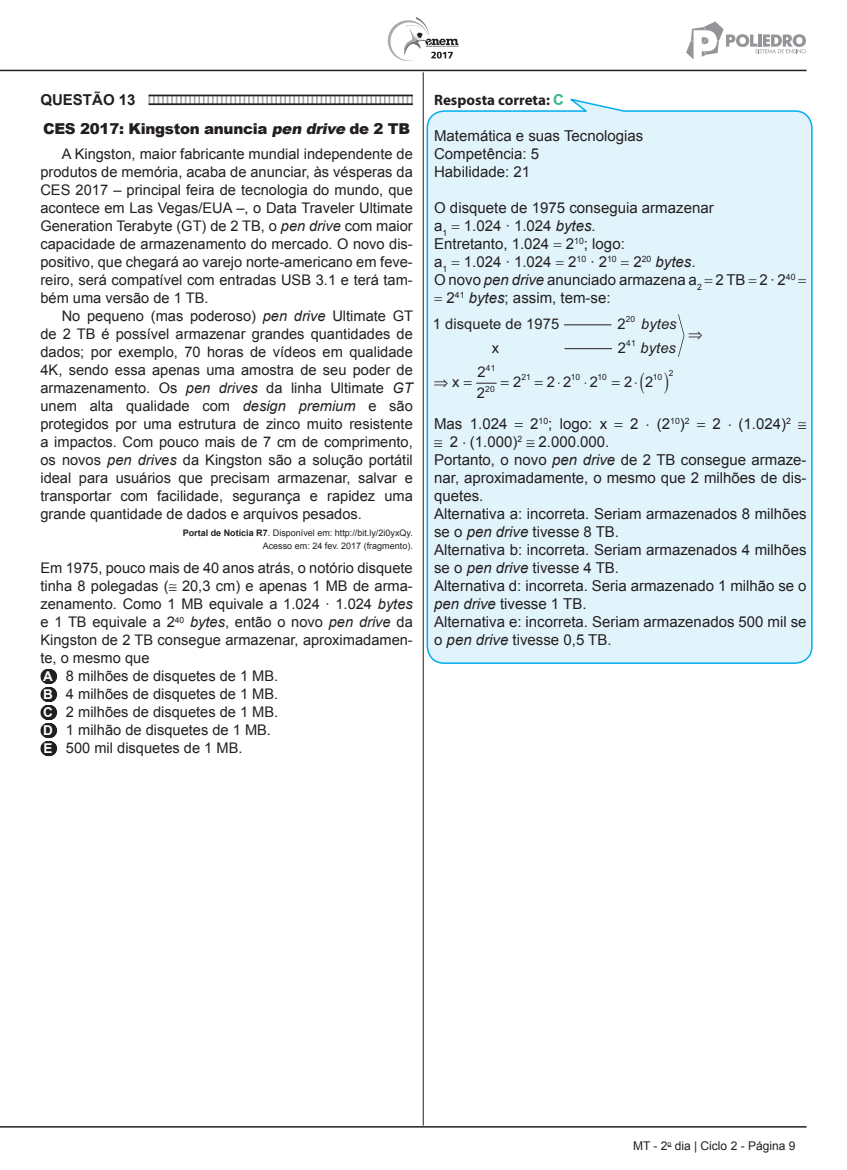
<style>
.page{position:relative;width:847px;height:1170px;background:#fff}
.page>*{position:absolute;margin:0;border:0;box-sizing:border-box;transform-origin:0 0}
.t1{font:15px/18px "Arial";color:#231f20}
.t2{font:900 15px/29.2px "Arial";letter-spacing:-.02em;color:#231f20}
.t3{font:700 15px "Myriad Pro";color:#231f20}
.t4{font:14.7px/18px "Arial";color:#231f20;text-align:justify}
.t5{font:italic 14.7px "Arial";letter-spacing:.005em;color:#231f20}
.t6{font:12px "Arial";color:#231f20}
.t7{font:9px/13.5px "Arial";color:#231f20;text-align:right}
.t8{font:8.55px "Arial";letter-spacing:.005em;color:#231f20}
.s1{font-weight:700}
.s2{font-style:italic}
.s3{font-weight:700;font-size:13.5px;color:#fff}
.s4{font-family:"Arial";color:#38b983}
.s5{font-style:normal}
</style>
<div class="page">
<div style="left:426px;top:98px;width:387px;height:566px;background:#e1f4fc"></div>
<hr style="left:423px;top:72px;width:1px;height:1053px;background:#231f20">
<hr style="left:0;top:70px;width:806px;height:1px;background:#231f20">
<hr style="left:0;top:1125px;width:806px;height:2px;background:#231f20">
<svg style="left:387px;top:17px;width:71px;height:44px"></svg>
<svg style="left:686px;top:21px;width:119px;height:39px"></svg>
<svg style="left:148px;top:96px;width:264px;height:7px"></svg>
<svg style="left:48px;top:669px;width:2px;height:87px"></svg>
<hr style="left:148px;top:95px;width:264px;height:1px;background:#231f20">
<hr style="left:148px;top:103px;width:264px;height:2px;background:#231f20">
<hr style="left:564px;top:324px;width:47px;height:1px;background:#231f20">
<hr style="left:564px;top:348px;width:47px;height:1px;background:#231f20">
<svg style="left:451px;top:225px;width:8px;height:4px"></svg>
<svg style="left:553px;top:243px;width:8px;height:4px"></svg>
<svg style="left:451px;top:261px;width:8px;height:4px"></svg>
<svg style="left:555px;top:261px;width:8px;height:4px"></svg>
<svg style="left:621px;top:261px;width:7px;height:4px"></svg>
<svg style="left:704px;top:279px;width:8px;height:4px"></svg>
<svg style="left:748px;top:279px;width:8px;height:4px"></svg>
<svg style="left:798px;top:279px;width:7px;height:4px"></svg>
<svg style="left:434px;top:297px;width:8px;height:4px"></svg>
<svg style="left:463px;top:381px;width:45px;height:4px"></svg>
<svg style="left:534px;top:381px;width:8px;height:4px"></svg>
<svg style="left:612px;top:381px;width:7px;height:4px"></svg>
<svg style="left:664px;top:372px;width:4px;height:21px"></svg>
<svg style="left:514px;top:423px;width:8px;height:4px"></svg>
<svg style="left:614px;top:423px;width:8px;height:4px"></svg>
<svg style="left:696px;top:423px;width:8px;height:4px"></svg>
<svg style="left:677px;top:314px;width:25px;height:43px"></svg>
<svg style="left:635px;top:372px;width:9px;height:21px"></svg>
<p class="t2" style="left:40px;top:85px;width:371px"><span class="s1">QUESTÃO 13<br></span>CES 2017: Kingston anuncia <span class="s2">pen drive</span> de 2 TB</p>
<p class="t4" style="left:40px;top:145px;width:374px;text-indent:21px">A Kingston, maior fabricante mundial independente de produtos de memória, acaba de anunciar, às vésperas da CES 2017 – principal feira de tecnologia do mundo, que acontece em Las Vegas/EUA –, o Data Traveler Ultimate Generation Terabyte (GT) de 2 TB, o <span class="s2">pen drive</span> com maior capacidade de armazenamento do mercado. O novo dis&shy;positivo, que chegará ao varejo norte-americano em feve&shy;reiro, será compatível com entradas USB 3.1 e terá tam&shy;bém uma versão de 1 TB.</p>
<p class="t4" style="left:40px;top:307px;width:374px;text-indent:21px">No pequeno (mas poderoso) <span class="s2">pen drive</span> Ultimate GT de 2 TB é possível armazenar grandes quantidades de dados; por exemplo, 70 horas de vídeos em qualidade 4K, sendo essa apenas uma amostra de seu poder de armazenamento. Os <span class="s2">pen drives</span> da linha Ultimate <span class="s2">GT </span>unem alta qualidade com <span class="s2">design premium</span> e são protegidos por uma estrutura de zinco muito resistente a impactos. Com pouco mais de 7 cm de comprimento, os novos <span class="s2">pen drives</span> da Kingston são a solução portátil ideal para usuários que precisam armazenar, salvar e transportar com facilidade, segurança e rapidez uma grande quantidade de dados e arquivos pesados.</p>
<p class="t7" style="left:183px;top:525px;width:231px"><span class="s1">Portal de Notícia R7</span>. Disponível em: http://bit.ly/2i0yxQy.<br>Acesso em: 24 fev. 2017 (fragmento).</p>
<p class="t4" style="left:40px;top:559px;width:374px;text-align:left">Em 1975, pouco mais de 40 anos atrás, o notório disquete tinha 8 polegadas (≅ 20,3 cm) e apenas 1 MB de arma&shy;zenamento. Como 1 MB equivale a 1.024 ∙ 1.024 <span class="s2">bytes </span>e 1 TB equivale a 2<sup>40</sup> <span class="s2">bytes</span>, então o novo <span class="s2">pen drive</span> da Kingston de 2 TB consegue armazenar, aproximadamen&shy;te, o mesmo que<br><span class="s3">A</span> 8 milhões de disquetes de 1 MB.<br><span class="s3">B</span> 4 milhões de disquetes de 1 MB.<br><span class="s3">C</span> 2 milhões de disquetes de 1 MB.<br><span class="s3">D</span> 1 milhão de disquetes de 1 MB.<br><span class="s3">E</span> 500 mil disquetes de 1 MB.</p>
<p class="t3" style="left:434px;top:90px;width:131px">Resposta correta: <span class="s4">C</span></p>
<p class="t1" style="left:434px;top:127px;width:210px">Matemática e suas Tecnologias<br>Competência: 5<br>Habilidade: 21</p>
<p class="t1" style="left:434px;top:199px;width:281px">O disquete de 1975 conseguia armazenar</p>
<p class="t1" style="left:434px;top:217px;width:163px">a<sub>1</sub> 1.024 ∙ 1.024 <span class="s2">bytes</span>.</p>
<p class="t1" style="left:434px;top:235px;width:192px">Entretanto, 1.024 2<sup>10</sup>; logo:</p>
<p class="t1" style="left:434px;top:253px;width:263px">a<sub>1</sub> 1.024 ∙ 1.024 2<sup>10</sup> ∙ 2<sup>10</sup> 2<sup>20</sup> <span class="s2">bytes</span>.</p>
<p class="t1" style="left:434px;top:271px;width:363px">O novo <span class="s2">pen drive</span> anunciado armazena a<sub>2</sub> 2 TB 2 ∙ 2<sup>40</sup></p>
<p class="t1" style="left:446px;top:289px;width:165px">2<sup>41</sup> <span class="s2">bytes</span>; assim, tem-se:</p>
<p class="t4" style="left:432px;top:314px;width:128px">1 disquete de 1975</p>
<p class="t5" style="left:617px;top:314px;width:61px"><span class="s5">2</span><sup>20</sup> bytes</p>
<p class="t4" style="left:491px;top:338px;width:9px">x</p>
<p class="t4" style="left:617px;top:338px;width:10px">2</p>
<p class="t4" style="left:477px;top:362px;width:10px;line-height:21px">2<br>2</p>
<p class="t4" style="left:513px;top:373px;width:10px">2</p>
<p class="t4" style="left:546px;top:373px;width:26px">2 2</p>
<p class="t4" style="left:583px;top:373px;width:16px">⋅2</p>
<p class="t4" style="left:623px;top:373px;width:31px">2 2</p>
<p class="t8" style="left:626px;top:337px;width:11px">41</p>
<p class="t5" style="left:640px;top:338px;width:37px">bytes</p>
<p class="t8" style="left:485px;top:362px;width:11px">41</p>
<p class="t8" style="left:485px;top:383px;width:11px">20</p>
<p class="t8" style="left:668px;top:367px;width:6px">2</p>
<p class="t8" style="left:521px;top:371px;width:11px">21</p>
<p class="t8" style="left:570px;top:371px;width:11px">10</p>
<p class="t8" style="left:597px;top:371px;width:11px">10</p>
<p class="t8" style="left:652px;top:371px;width:11px">10</p>
<p class="t4" style="left:433px;top:373px;width:27px">⇒ x</p>
<p class="t1" style="left:434px;top:415px;width:75px">Mas 1.024</p>
<p class="t1" style="left:530px;top:415px;width:78px">2<sup>10</sup>; logo: x</p>
<p class="t1" style="left:629px;top:415px;width:61px">2 ⋅ (2<sup>10</sup>)<sup>2</sup></p>
<p class="t1" style="left:712px;top:415px;width:95px">2 ⋅ (1.024)<sup>2</sup> ≅</p>
<p class="t1" style="left:434px;top:433px;width:374px">≅ 2 ⋅ (1.000)<sup>2</sup> ≅ 2.000.000.<br>Portanto, o novo <span class="s2">pen drive</span> de 2 TB consegue armaze&shy;nar, aproximadamente, o mesmo que 2 milhões de dis&shy;quetes.<br>Alternativa a: incorreta. Seriam armazenados 8 milhões se o <span class="s2">pen drive</span> tivesse 8 TB.<br>Alternativa b: incorreta. Seriam armazenados 4 milhões se o <span class="s2">pen drive</span> tivesse 4 TB.<br>Alternativa d: incorreta. Seria armazenado 1 milhão se o <span class="s2">pen drive</span> tivesse 1 TB.<br>Alternativa e: incorreta. Seriam armazenados 500 mil se o <span class="s2">pen drive</span> tivesse 0,5 TB.</p>
<p class="t6" style="left:632px;top:1136px;width:164px">MT - 2<sup>o</sup> dia | Ciclo 2 - Página 9</p>
</div>
